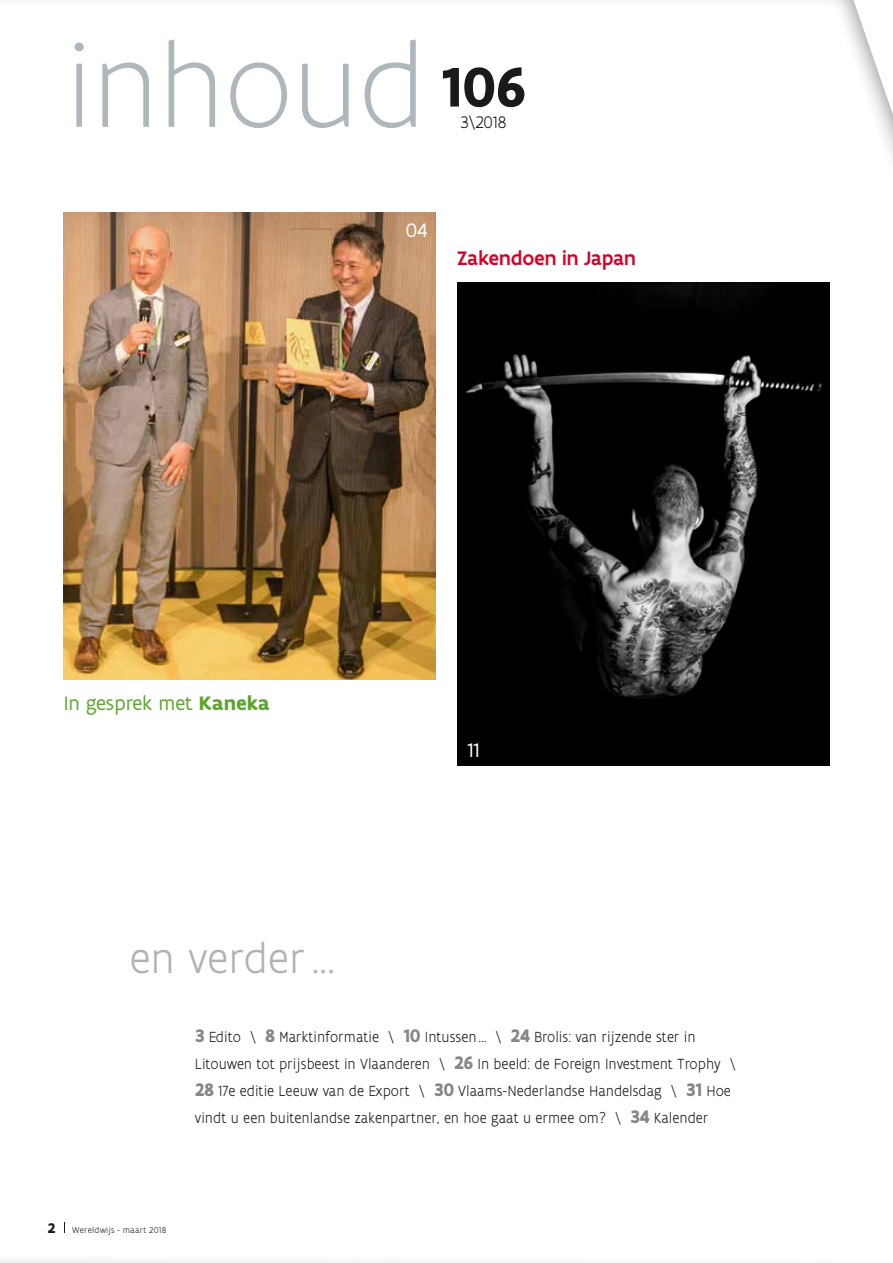
<style>
.page{position:relative;width:893px;height:1263px;background:#fff}
.page>*{position:absolute;margin:0;border:0;box-sizing:border-box;transform-origin:0 0}
.t1{font:300 127.5px "Flanders Art Sans";letter-spacing:-.025em;color:#aeb7bc}
.t2{font:700 60px "Flanders Art Sans";color:#1a1a18;scale:.96 1}
.t3{font:300 45px "Flanders Art Sans";letter-spacing:-.01em;color:#b1b2b3}
.t4{font:21px "Flanders Art Sans";color:#5ea52f}
.t5{font:500 21px "Flanders Art Sans";color:#d20328}
.t6{font:21px "Flanders Art Sans";color:#fff}
.t7{font:300 18px "Flanders Art Sans";color:#1a1a18;scale:.96 1}
.t8{font:300 15.75px/27px "Flanders Art Sans";color:#1a1a18;scale:.94 1}
.t9{font:300 9px "Flanders Art Sans";letter-spacing:.02em;color:#1a1a18}
.s1{font-weight:700}
.s2{font-weight:700;font-size:19.5px;color:#878786}
.s3{font-weight:700;font-size:15px}
</style>
<div class="page">
<img style="left:64px;top:213px;width:372px;height:467px">
<img style="left:458px;top:283px;width:372px;height:483px">
<h1 class="t1" style="left:64px;top:10px;width:366px">inhoud</h1>
<h2 class="t2" style="left:440px;top:49px;width:92px">106</h2>
<p class="t7" style="left:461px;top:111px;width:49px">3\2018</p>
<h3 class="t6" style="left:406px;top:217px;width:23px">04</h3>
<h3 class="t5" style="left:457px;top:245px;width:180px">Zakendoen in Japan</h3>
<h3 class="t4" style="left:64px;top:690px;width:208px">In gesprek met <span class="s1">Kaneka</span></h3>
<h3 class="t3" style="left:129px;top:931px;width:207px">en verder...</h3>
<h3 class="t6" style="left:467px;top:738px;width:14px">11</h3>
<p class="t8" style="left:195px;top:1024px;width:577px"><span class="s2">3</span> Edito \ <span class="s2">8</span> Marktinformatie \ <span class="s2">10</span> Intussen… \ <span class="s2">24</span> Brolis: van rijzende ster in Litouwen tot prijsbeest in Vlaanderen \ <span class="s2">26</span> In beeld: de Foreign Investment Trophy \ <span class="s2">28</span> 17e editie Leeuw van de Export \ <span class="s2">30</span> Vlaams-Nederlandse Handelsdag \ <span class="s2">31</span> Hoe vindt u een buitenlandse zakenpartner, en hoe gaat u ermee om? \ <span class="s2">34</span> Kalender</p>
<p class="t9" style="left:47px;top:1225px;width:120px"><span class="s3">2</span> Wereldwijs - maart 2018</p>
</div>
